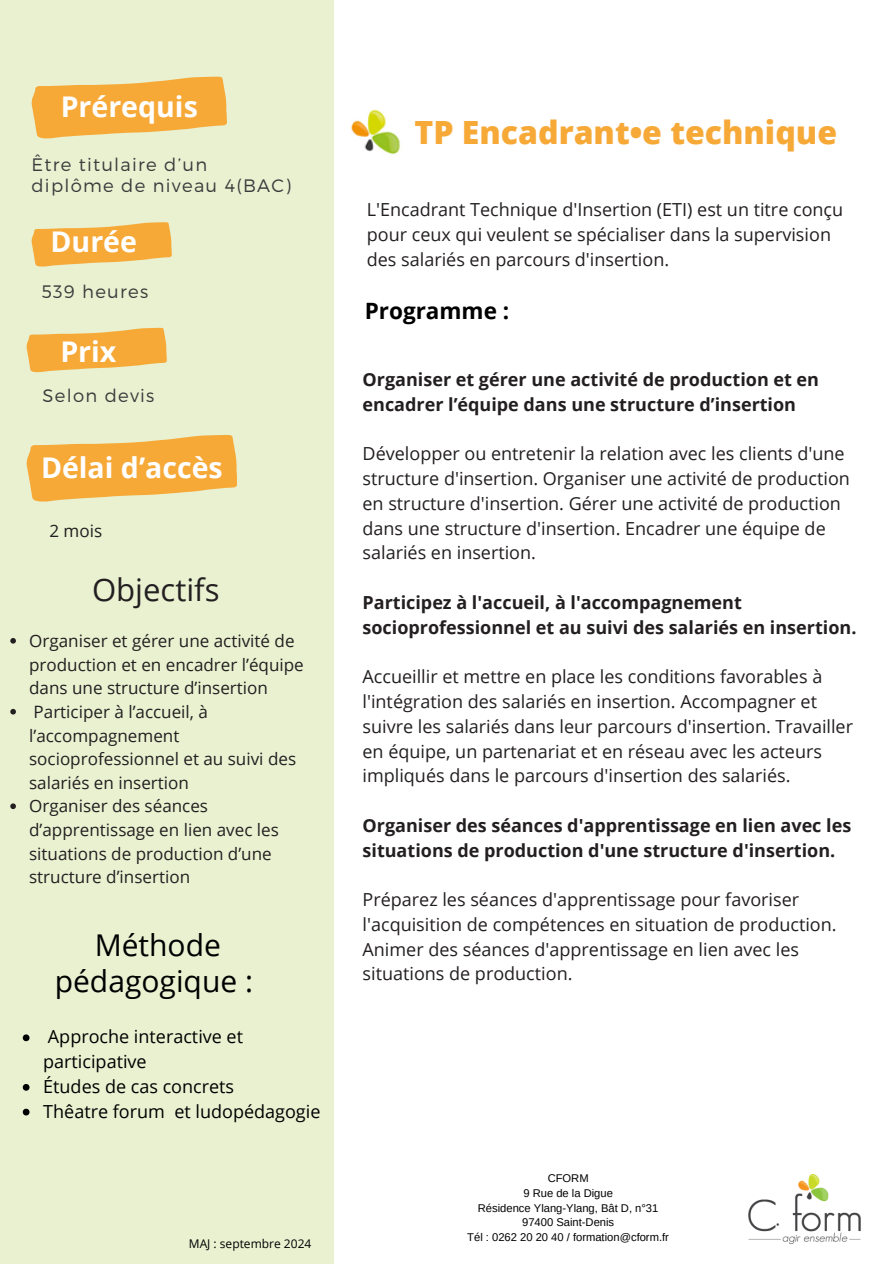
<style>
.page{position:relative;width:894px;height:1264px;background:#fff}
.page>*{position:absolute;margin:0;border:0;box-sizing:border-box;transform-origin:0 0}
.t1{font:800 31.95px "Open Sans";color:#f7a938}
.t2{font:31.05px "Open Sans";color:#231f20}
.t3{font:30px/36px "Open Sans";color:#000;text-align:center}
.t4{font:700 28.5px "Open Sans";color:#fff}
.t5{font:700 22.5px "Open Sans";color:#000}
.t6{font:18px/24.8px "Open Sans";color:#231f20}
.t7{font:700 18px/24.8px "Open Sans";color:#231f20}
.t8{font:18px/24.8px "Open Sans";color:#000}
.t9{font:300 18px/20.2px "Montserrat";letter-spacing:.07em;color:#3b3b3b}
.t10{font:17.1px/23.7px "Open Sans";color:#231f20}
.t11{font:12px "Open Sans";color:#000}
.t12{font:11.25px "Arimo";color:#000}
</style>
<div class="page">
<div style="left:0;top:0;width:333px;height:1263px;background:#e9f1d1"></div>
<svg style="left:31px;top:77px;width:196px;height:61px"></svg>
<svg style="left:31px;top:222px;width:141px;height:45px"></svg>
<svg style="left:26px;top:328px;width:141px;height:44px"></svg>
<img style="left:748px;top:1174px;width:113px;height:69px">
<img style="left:350px;top:109px;width:50px;height:46px">
<svg style="left:10px;top:638px;width:6px;height:5px"></svg>
<svg style="left:10px;top:709px;width:6px;height:5px"></svg>
<svg style="left:10px;top:803px;width:6px;height:6px"></svg>
<svg style="left:26px;top:435px;width:211px;height:66px"></svg>
<svg style="left:23px;top:1034px;width:6px;height:7px"></svg>
<svg style="left:23px;top:1084px;width:6px;height:6px"></svg>
<svg style="left:23px;top:1108px;width:6px;height:7px"></svg>
<h6 class="t4" style="left:61px;top:87px;width:139px">Prérequis</h6>
<p class="t9" style="left:31px;top:154px;width:261px">Être titulaire d’un diplôme de niveau 4(BAC)</p>
<h3 class="t4" style="left:50px;top:222px;width:88px">Durée</h3>
<p class="t9" style="left:42px;top:280px;width:108px">539 heures</p>
<h6 class="t4" style="left:60px;top:332px;width:57px">Prix</h6>
<h6 class="t9" style="left:43px;top:384px;width:113px">Selon devis</h6>
<h6 class="t4" style="left:41px;top:447px;width:183px">Délai d’accès</h6>
<p class="t10" style="left:49px;top:518px;width:54px">2 mois</p>
<h3 class="t2" style="left:92px;top:567px;width:129px">Objectifs</h3>
<h6 class="t10" style="left:29px;top:628px;width:276px">Organiser et gérer une activité de production et en encadrer l’équipe dans une structure d’insertion</h6>
<p class="t10" style="left:29px;top:699px;width:268px">Participer à l’accueil, à l’accompagnement socioprofessionnel et au suivi des salariés en insertion</p>
<h2 class="t10" style="left:29px;top:794px;width:251px">Organiser des séances d’apprentissage en lien avec les situations de production d’une structure d’insertion</h2>
<h5 class="t3" style="left:55px;top:926px;width:200px">Méthode pédagogique :</h5>
<p class="t8" style="left:43px;top:1024px;width:201px">Approche interactive et participative</p>
<h3 class="t8" style="left:43px;top:1073px;width:192px">Études de cas concrets</h3>
<h6 class="t8" style="left:43px;top:1098px;width:278px">Thêatre forum et ludopédagogie</h6>
<h5 class="t11" style="left:189px;top:1235px;width:124px">MAJ : septembre 2024</h5>
<p class="t1" style="left:414px;top:110px;width:424px">TP Encadrant•e technique</p>
<p class="t6" style="left:367px;top:197px;width:478px">L'Encadrant Technique d'Insertion (ETI) est un titre conçu pour ceux qui veulent se spécialiser dans la supervision des salariés en parcours d'insertion.</p>
<h3 class="t5" style="left:364px;top:295px;width:146px">Programme :</h3>
<p class="t7" style="left:362px;top:367px;width:458px">Organiser et gérer une activité de production et en encadrer l’équipe dans une structure d’insertion</p>
<p class="t6" style="left:362px;top:441px;width:489px">Développer ou entretenir la relation avec les clients d'une structure d'insertion. Organiser une activité de production en structure d'insertion. Gérer une activité de production dans une structure d'insertion. Encadrer une équipe de salariés en insertion.</p>
<h2 class="t7" style="left:362px;top:589px;width:495px">Participez à l'accueil, à l'accompagnement socioprofessionnel et au suivi des salariés en insertion.</h2>
<p class="t6" style="left:362px;top:664px;width:492px">Accueillir et mettre en place les conditions favorables à l'intégration des salariés en insertion. Accompagner et suivre les salariés dans leur parcours d'insertion. Travailler en équipe, un partenariat et en réseau avec les acteurs impliqués dans le parcours d'insertion des salariés.</p>
<p class="t7" style="left:362px;top:812px;width:490px">Organiser des séances d'apprentissage en lien avec les situations de production d'une structure d'insertion.</p>
<p class="t6" style="left:362px;top:886px;width:475px">Préparez les séances d'apprentissage pour favoriser l'acquisition de compétences en situation de production.<br>Animer des séances d'apprentissage en lien avec les situations de production.</p>
<p class="t12" style="left:547px;top:1171px;width:43px">CFORM</p>
<h1 class="t12" style="left:523px;top:1186px;width:91px">9 Rue de la Digue</h1>
<h6 class="t12" style="left:477px;top:1201px;width:182px">Résidence Ylang-Ylang, Bât D, n°31</h6>
<h4 class="t12" style="left:522px;top:1216px;width:94px">97400 Saint-Denis</h4>
<h5 class="t12" style="left:467px;top:1231px;width:203px">Tél : 0262 20 20 40 / formation@cform.fr</h5>
</div>
